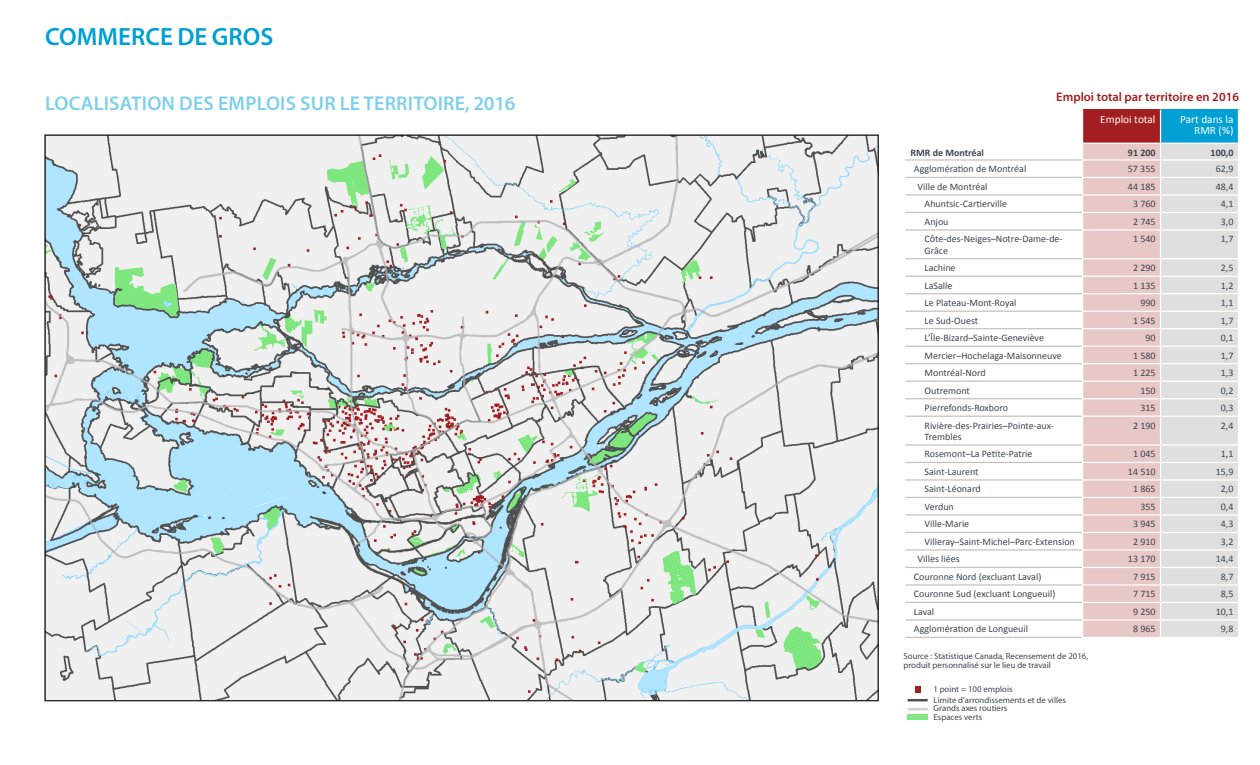
<style>
.page{position:relative;width:1260px;height:765px;background:#fff}
.page>*{position:absolute;margin:0;border:0;box-sizing:border-box;transform-origin:0 0}
.Titre_1{font:600 25px "Myriad Pro";color:#00a0d4}
.t1{font:600 20px "Myriad Pro";letter-spacing:.01em;color:#80d0ea}
.Titres_de_tableaux_e{font:600 12.5px "Myriad Pro";color:#a21e21}
.t2{font:11.25px/11.2px "Calibri";color:#fff;text-align:right}
.t3{font:10px/11.2px "Calibri";color:#3e4651}
.t4{font:700 10px "Calibri";color:#3e4651}
.Source{font:8.75px/8.8px "Myriad Pro";color:#3e4651}
</style>
<div class="page">
<hr style="left:908px;top:708px;width:20px;height:2px;background:#d0d0d0">
<hr style="left:908px;top:699px;width:20px;height:2px;background:#505050">
<svg style="left:915px;top:686px;width:5px;height:6px"></svg>
<div style="left:908px;top:714px;width:20px;height:6px;background:#81e781"></div>
<img style="left:46px;top:136px;width:831px;height:563px">
<div style="left:1083px;top:110px;width:78px;height:33px;background:#a21e21"></div>
<div style="left:1161px;top:110px;width:77px;height:33px;background:#00a0d4"></div>
<hr style="left:1160px;top:110px;width:1px;height:33px;background:#fff">
<svg style="left:1083px;top:144px;width:155px;height:493px"></svg>
<hr style="left:905px;top:159px;width:177px;height:2px;background:#c2c3c6">
<hr style="left:905px;top:177px;width:177px;height:1px;background:#c2c3c6">
<hr style="left:905px;top:194px;width:177px;height:2px;background:#c2c3c6">
<hr style="left:905px;top:212px;width:177px;height:1px;background:#c2c3c6">
<hr style="left:905px;top:229px;width:177px;height:2px;background:#c2c3c6">
<hr style="left:905px;top:258px;width:177px;height:1px;background:#c2c3c6">
<hr style="left:905px;top:276px;width:177px;height:1px;background:#c2c3c6">
<hr style="left:905px;top:293px;width:177px;height:1px;background:#c2c3c6">
<hr style="left:905px;top:311px;width:177px;height:1px;background:#c2c3c6">
<hr style="left:905px;top:328px;width:177px;height:1px;background:#c2c3c6">
<hr style="left:905px;top:346px;width:177px;height:1px;background:#c2c3c6">
<hr style="left:905px;top:363px;width:177px;height:1px;background:#c2c3c6">
<hr style="left:905px;top:381px;width:177px;height:1px;background:#c2c3c6">
<hr style="left:905px;top:398px;width:177px;height:1px;background:#c2c3c6">
<hr style="left:905px;top:416px;width:177px;height:1px;background:#c2c3c6">
<hr style="left:905px;top:444px;width:177px;height:2px;background:#c2c3c6">
<hr style="left:905px;top:462px;width:177px;height:1px;background:#c2c3c6">
<hr style="left:905px;top:479px;width:177px;height:2px;background:#c2c3c6">
<hr style="left:905px;top:497px;width:177px;height:1px;background:#c2c3c6">
<hr style="left:905px;top:514px;width:177px;height:2px;background:#c2c3c6">
<hr style="left:905px;top:532px;width:177px;height:1px;background:#c2c3c6">
<hr style="left:905px;top:549px;width:177px;height:2px;background:#c2c3c6">
<hr style="left:905px;top:567px;width:177px;height:1px;background:#c2c3c6">
<hr style="left:905px;top:584px;width:177px;height:2px;background:#c2c3c6">
<hr style="left:905px;top:602px;width:177px;height:1px;background:#c2c3c6">
<hr style="left:905px;top:619px;width:177px;height:2px;background:#c2c3c6">
<hr style="left:905px;top:637px;width:177px;height:1px;background:#c2c3c6">
<p class="Titre_1" style="left:45px;top:21px;width:230px">COMMERCE DE GROS</p>
<h2 class="t1" style="left:45px;top:90px;width:472px">LOCALISATION DES EMPLOIS SUR LE TERRITOIRE, 2016</h2>
<p class="Titres_de_tableaux_e" style="left:1056px;top:89px;width:184px">Emploi total par territoire en 2016</p>
<p class="t2" style="left:1100px;top:114px;width:57px">Emploi total</p>
<p class="t2" style="left:1180px;top:114px;width:55px">Part dans la<br>RMR (%)</p>
<p class="t4" style="left:910px;top:146px;width:75px">RMR de Montréal</p>
<p class="t4" style="left:1128px;top:146px;width:29px">91 200</p>
<p class="t4" style="left:1211px;top:146px;width:24px">100,0</p>
<p class="t3" style="left:914px;top:164px;width:114px">Agglomération de Montréal</p>
<p class="t3" style="left:1128px;top:164px;width:29px">57 355</p>
<p class="t3" style="left:1216px;top:164px;width:19px">62,9</p>
<p class="t3" style="left:918px;top:181px;width:72px">Ville de Montréal</p>
<p class="t3" style="left:1128px;top:181px;width:29px">44 185</p>
<p class="t3" style="left:1216px;top:181px;width:19px">48,4</p>
<p class="t3" style="left:925px;top:199px;width:84px">Ahuntsic-Cartierville</p>
<p class="t3" style="left:1133px;top:199px;width:24px">3 760</p>
<p class="t3" style="left:1221px;top:199px;width:14px">4,1</p>
<p class="t3" style="left:925px;top:216px;width:25px">Anjou</p>
<p class="t3" style="left:1133px;top:216px;width:24px">2 745</p>
<p class="t3" style="left:1221px;top:216px;width:14px">3,0</p>
<p class="t3" style="left:925px;top:234px;width:140px">Côte-des-Neiges–Notre-Dame-de-<br>Grâce</p>
<p class="t3" style="left:1133px;top:234px;width:24px">1 540</p>
<p class="t3" style="left:1221px;top:234px;width:14px">1,7</p>
<p class="t3" style="left:925px;top:262px;width:32px">Lachine</p>
<p class="t3" style="left:1133px;top:262px;width:24px">2 290</p>
<p class="t3" style="left:1221px;top:262px;width:14px">2,5</p>
<p class="t3" style="left:925px;top:280px;width:29px">LaSalle</p>
<p class="t3" style="left:1133px;top:280px;width:24px">1 135</p>
<p class="t3" style="left:1221px;top:280px;width:14px">1,2</p>
<p class="t3" style="left:925px;top:297px;width:93px">Le Plateau-Mont-Royal</p>
<p class="t3" style="left:1140px;top:297px;width:17px">990</p>
<p class="t3" style="left:1221px;top:297px;width:14px">1,1</p>
<p class="t3" style="left:925px;top:315px;width:55px">Le Sud-Ouest</p>
<p class="t3" style="left:1133px;top:315px;width:24px">1 545</p>
<p class="t3" style="left:1221px;top:315px;width:14px">1,7</p>
<p class="t3" style="left:925px;top:332px;width:121px">L’Île-Bizard–Sainte-Geneviève</p>
<p class="t3" style="left:1145px;top:332px;width:12px">90</p>
<p class="t3" style="left:1221px;top:332px;width:14px">0,1</p>
<p class="t3" style="left:925px;top:350px;width:139px">Mercier–Hochelaga-Maisonneuve</p>
<p class="t3" style="left:1133px;top:350px;width:24px">1 580</p>
<p class="t3" style="left:1221px;top:350px;width:14px">1,7</p>
<p class="t3" style="left:925px;top:367px;width:63px">Montréal-Nord</p>
<p class="t3" style="left:1133px;top:367px;width:24px">1 225</p>
<p class="t3" style="left:1221px;top:367px;width:14px">1,3</p>
<p class="t3" style="left:925px;top:385px;width:47px">Outremont</p>
<p class="t3" style="left:1140px;top:385px;width:17px">150</p>
<p class="t3" style="left:1221px;top:385px;width:14px">0,2</p>
<p class="t3" style="left:925px;top:402px;width:85px">Pierrefonds-Roxboro</p>
<p class="t3" style="left:1140px;top:402px;width:17px">315</p>
<p class="t3" style="left:1221px;top:402px;width:14px">0,3</p>
<p class="t3" style="left:925px;top:420px;width:131px">Rivière-des-Prairies–Pointe-aux-<br>Trembles</p>
<p class="t3" style="left:1133px;top:420px;width:24px">2 190</p>
<p class="t3" style="left:1221px;top:420px;width:14px">2,4</p>
<p class="t3" style="left:925px;top:449px;width:109px">Rosemont–La Petite-Patrie</p>
<p class="t3" style="left:1133px;top:449px;width:24px">1 045</p>
<p class="t3" style="left:1221px;top:449px;width:14px">1,1</p>
<p class="t3" style="left:925px;top:466px;width:56px">Saint-Laurent</p>
<p class="t3" style="left:1128px;top:466px;width:29px">14 510</p>
<p class="t3" style="left:1216px;top:466px;width:19px">15,9</p>
<p class="t3" style="left:925px;top:484px;width:58px">Saint-Léonard</p>
<p class="t3" style="left:1133px;top:484px;width:24px">1 865</p>
<p class="t3" style="left:1221px;top:484px;width:14px">2,0</p>
<p class="t3" style="left:925px;top:501px;width:31px">Verdun</p>
<p class="t3" style="left:1140px;top:501px;width:17px">355</p>
<p class="t3" style="left:1221px;top:501px;width:14px">0,4</p>
<p class="t3" style="left:925px;top:519px;width:46px">Ville-Marie</p>
<p class="t3" style="left:1133px;top:519px;width:24px">3 945</p>
<p class="t3" style="left:1221px;top:519px;width:14px">4,3</p>
<p class="t3" style="left:925px;top:536px;width:152px">Villeray–Saint-Michel–Parc-Extension</p>
<p class="t3" style="left:1133px;top:536px;width:24px">2 910</p>
<p class="t3" style="left:1221px;top:536px;width:14px">3,2</p>
<p class="t3" style="left:918px;top:554px;width:44px">Villes liées</p>
<p class="t3" style="left:1128px;top:554px;width:29px">13 170</p>
<p class="t3" style="left:1216px;top:554px;width:19px">14,4</p>
<p class="t3" style="left:914px;top:571px;width:129px">Couronne Nord (excluant Laval)</p>
<p class="t3" style="left:1133px;top:571px;width:24px">7 915</p>
<p class="t3" style="left:1221px;top:571px;width:14px">8,7</p>
<p class="t3" style="left:914px;top:589px;width:143px">Couronne Sud (excluant Longueuil)</p>
<p class="t3" style="left:1133px;top:589px;width:24px">7 715</p>
<p class="t3" style="left:1221px;top:589px;width:14px">8,5</p>
<p class="t3" style="left:914px;top:606px;width:22px">Laval</p>
<p class="t3" style="left:1133px;top:606px;width:24px">9 250</p>
<p class="t3" style="left:1216px;top:606px;width:19px">10,1</p>
<p class="t3" style="left:914px;top:624px;width:116px">Agglomération de Longueuil</p>
<p class="t3" style="left:1133px;top:624px;width:24px">8 965</p>
<p class="t3" style="left:1221px;top:624px;width:14px">9,8</p>
<p class="Source" style="left:904px;top:651px;width:186px">Source : Statistique Canada, Recensement de 2016, produit personnalisé sur le lieu de travail</p>
<p class="Source" style="left:934px;top:695px;width:134px">Limite d’arrondissements et de villes<br>Grands axes routiers<br>Espaces verts</p>
<p class="Source" style="left:933px;top:684px;width:81px">1 point = 100 emplois</p>
</div>
